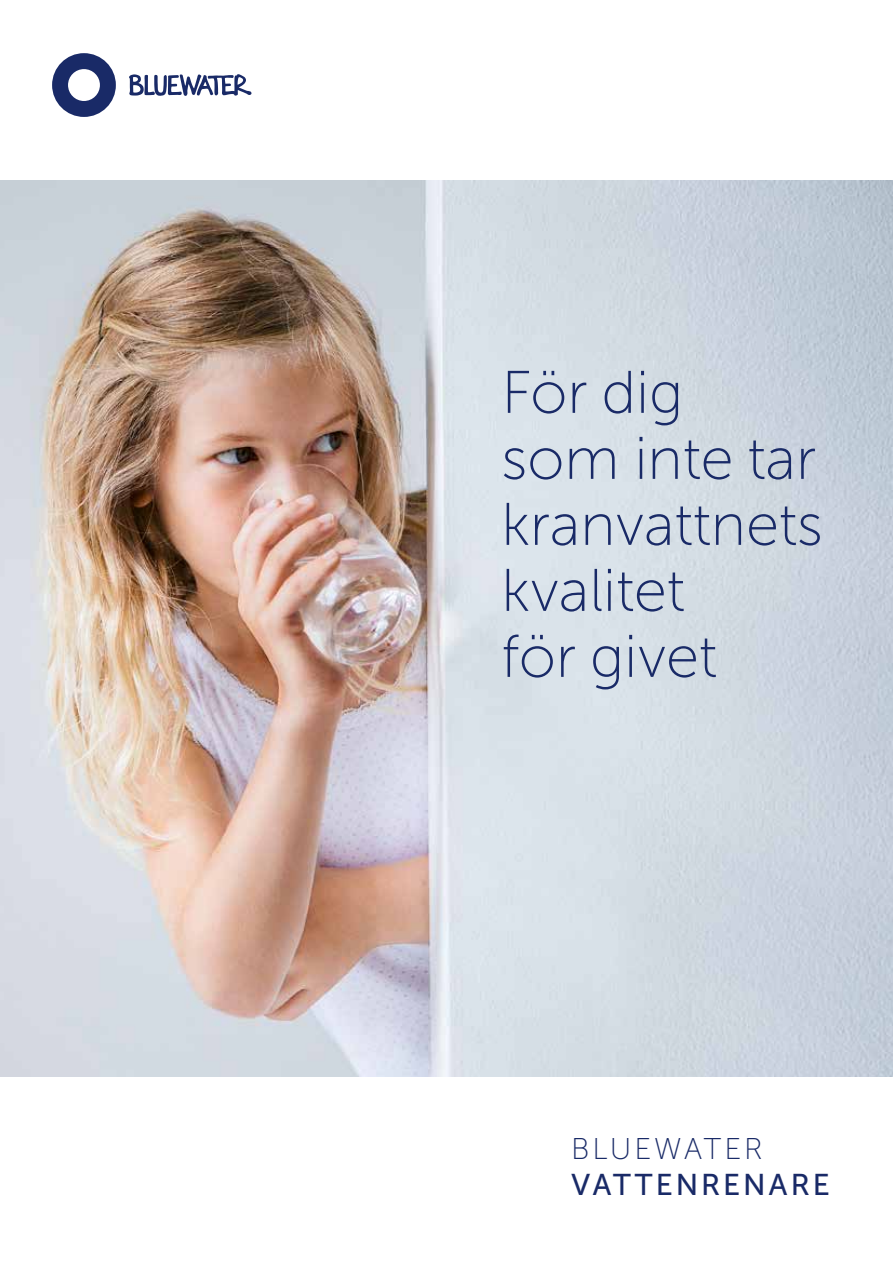
<style>
.page{position:relative;width:893px;height:1263px;background:#fff}
.page>*{position:absolute;margin:0;border:0;box-sizing:border-box;transform-origin:0 0}
.t1{font:60px/66px "Museo Sans Cyrl 100";color:#192a67}
.t2{font:30px "Museo Sans Cyrl 500";letter-spacing:.1em;color:#192a67}
.t3{font:30px "Museo Sans Cyrl 100";letter-spacing:.1em;color:#192a67}
</style>
<div class="page">
<img style="left:0;top:181px;width:893px;height:895px">
<svg style="left:129px;top:74px;width:122px;height:22px"></svg>
<svg style="left:52px;top:53px;width:64px;height:64px"></svg>
<p class="t1" style="left:501px;top:360px;width:323px">För dig<br>som inte tar kranvattnets kvalitet<br>för givet</p>
<p class="t3" style="left:571px;top:1133px;width:193px">BLUEWATER</p>
<p class="t2" style="left:571px;top:1168px;width:260px">VATTENRENARE</p>
</div>
